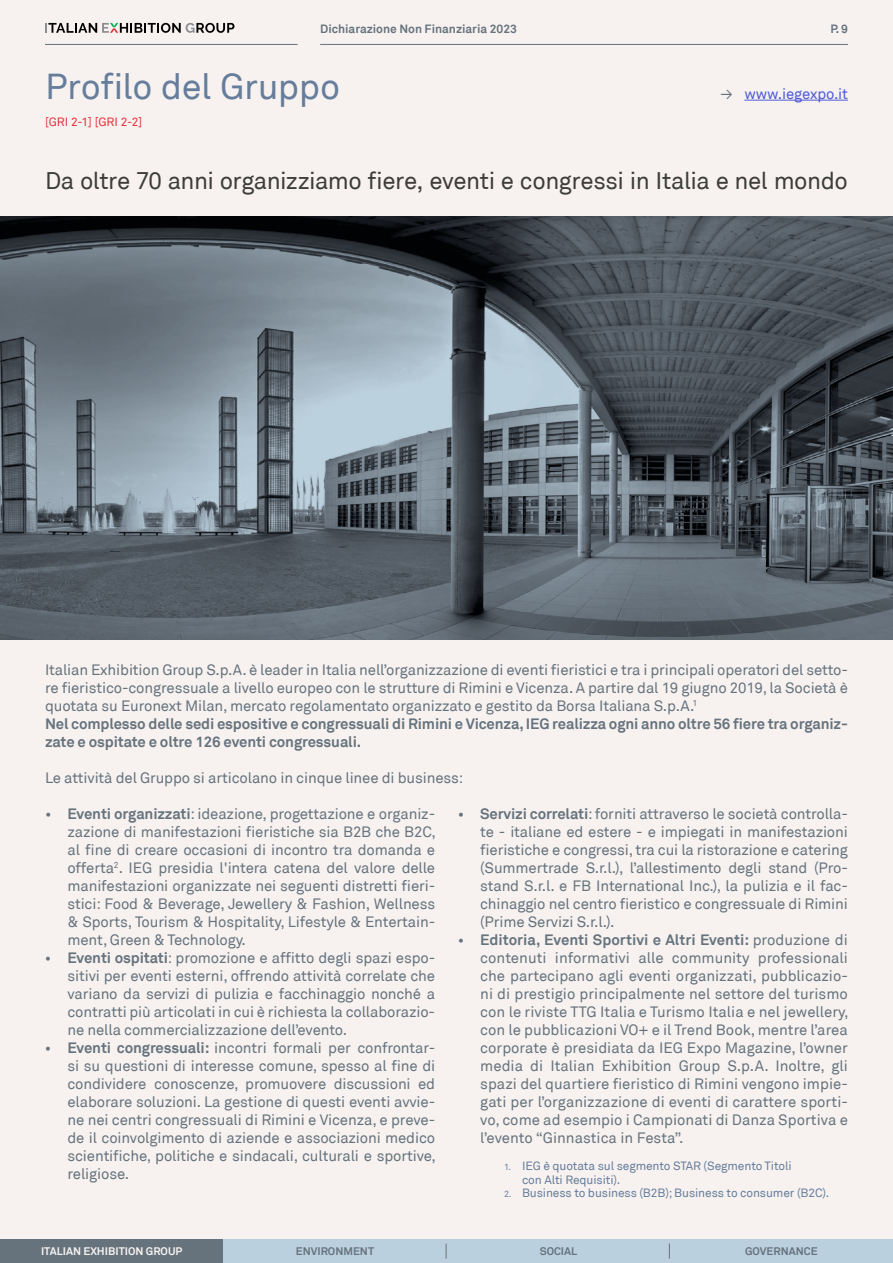
<style>
.page{position:relative;width:893px;height:1263px;background:#f7f2f0}
.page>*{position:absolute;margin:0;border:0;box-sizing:border-box;transform-origin:0 0}
.t1{font:36px "Akkurat";letter-spacing:-.015em;color:#667d9b}
.t2{font:24px "Akkurat";letter-spacing:-.02em;color:#3d3d3b}
.t3{font:15px/18px "Akkurat";letter-spacing:-.01em;color:#66737d;text-align:justify}
.t4{font:15px "Akkurat";letter-spacing:-.01em;color:#4f5cd6}
.t5{font:12px/13.5px "Akkurat";letter-spacing:-.01em;color:#667d9b}
.t6{font:700 12px "Akkurat";color:#66737d}
.t7{font:12px "Akkurat";color:#e7303b}
.t8{font:700 10.95px "Akkurat";color:#66737d}
.t9{font:700 10.95px "Akkurat";color:#f7f2f0}
.s1{color:#66737d}
.s2{font-weight:700}
.s3{font-size:9px}
</style>
<div class="page">
<img style="left:0;top:217px;width:893px;height:422px">
<hr style="left:744px;top:100px;width:104px;height:1px;background:#4f5cd6">
<div style="left:0;top:1239px;width:223px;height:24px;background:#66737d"></div>
<div style="left:223px;top:1239px;width:223px;height:24px;background:#bbd0de"></div>
<div style="left:446px;top:1239px;width:224px;height:24px;background:#bbd0de"></div>
<div style="left:670px;top:1239px;width:223px;height:24px;background:#bbd0de"></div>
<hr style="left:45px;top:44px;width:253px;height:1px;background:#66737d">
<hr style="left:320px;top:44px;width:528px;height:1px;background:#66737d">
<svg style="left:446px;top:1243px;width:1px;height:15px"></svg>
<svg style="left:669px;top:1243px;width:1px;height:15px"></svg>
<svg style="left:45px;top:23px;width:189px;height:10px"></svg>
<p class="t6" style="left:320px;top:21px;width:198px">Dichiarazione Non Finanziaria 2023</p>
<p class="t6" style="left:830px;top:21px;width:19px">P. 9</p>
<h1 class="t1" style="left:45px;top:65px;width:297px">Profilo del Gruppo</h1>
<p class="t7" style="left:45px;top:115px;width:99px">[GRI 2-1] [GRI 2-2]</p>
<p class="t4" style="left:720px;top:85px;width:129px"><span class="s1">→</span> www.iegexpo.it</p>
<h2 class="t2" style="left:45px;top:167px;width:804px">Da oltre 70 anni organizziamo fiere, eventi e congressi in Italia e nel mondo</h2>
<p class="t3" style="left:45px;top:661px;width:804px;text-align:left">Italian Exhibition Group S.p.A. è leader in Italia nell’organizzazione di eventi fieristici e tra i principali operatori del setto&shy;re fieristico-congressuale a livello europeo con le strutture di Rimini e Vicenza. A partire dal 19 giugno 2019, la Società è quotata su Euronext Milan, mercato regolamentato organizzato e gestito da Borsa Italiana S.p.A.<sup>1<br></sup><span class="s2">Nel complesso delle sedi espositive e congressuali di Rimini e Vicenza, IEG realizza ogni anno oltre 56 fiere tra organiz&shy;zate e ospitate e oltre 126 eventi congressuali.</span></p>
<p class="t3" style="left:45px;top:769px;width:420px">Le attività del Gruppo si articolano in cinque linee di business:</p>
<p class="t3" style="left:67px;top:805px;width:370px;text-indent:-22px">• <span class="s2">Eventi organizzati</span>: ideazione, progettazione e organiz&shy;zazione di manifestazioni fieristiche sia B2B che B2C, al fine di creare occasioni di incontro tra domanda e offerta<sup>2</sup>. IEG presidia l'intera catena del valore delle manifestazioni organizzate nei seguenti distretti fieri&shy;stici: Food &amp; Beverage, Jewellery &amp; Fashion, Wellness &amp; Sports, Tourism &amp; Hospitality, Lifestyle &amp; Entertain&shy;ment, Green &amp; Technology.</p>
<p class="t3" style="left:67px;top:949px;width:369px;text-indent:-22px">• <span class="s2">Eventi ospitati</span>: promozione e affitto degli spazi espo&shy;sitivi per eventi esterni, offrendo attività correlate che variano da servizi di pulizia e facchinaggio nonché a contratti più articolati in cui è richiesta la collaborazio&shy;ne nella commercializzazione dell’evento.</p>
<p class="t3" style="left:67px;top:1039px;width:370px;text-indent:-22px">• <span class="s2">Eventi congressuali:</span> incontri formali per confrontar&shy;si su questioni di interesse comune, spesso al fine di condividere conoscenze, promuovere discussioni ed elaborare soluzioni. La gestione di questi eventi avvie&shy;ne nei centri congressuali di Rimini e Vicenza, e preve&shy;de il coinvolgimento di aziende e associazioni medico scientifiche, politiche e sindacali, culturali e sportive, religiose.</p>
<p class="t3" style="left:480px;top:805px;width:369px;text-indent:-22px">• <span class="s2">Servizi correlati</span>: forniti attraverso le società controlla&shy;te - italiane ed estere - e impiegati in manifestazioni fieristiche e congressi, tra cui la ristorazione e catering (Summertrade S.r.l.), l’allestimento degli stand (Pro&shy;stand S.r.l. e FB International Inc.), la pulizia e il fac&shy;chinaggio nel centro fieristico e congressuale di Rimini (Prime Servizi S.r.l.).</p>
<p class="t3" style="left:480px;top:931px;width:370px;text-indent:-22px">• <span class="s2">Editoria, Eventi Sportivi e Altri Eventi:</span> produzione di contenuti informativi alle community professionali che partecipano agli eventi organizzati, pubblicazio&shy;ni di prestigio principalmente nel settore del turismo con le riviste TTG Italia e Turismo Italia e nel jewellery, con le pubblicazioni VO+ e il Trend Book, mentre l’area corporate è presidiata da IEG Expo Magazine, l’owner media di Italian Exhibition Group S.p.A. Inoltre, gli spazi del quartiere fieristico di Rimini vengono impie&shy;gati per l’organizzazione di eventi di carattere sporti&shy;vo, come ad esempio i Campionati di Danza Sportiva e l’evento “Ginnastica in Festa”.</p>
<p class="t5" style="left:522px;top:1159px;width:271px;text-indent:-18px"><span class="s3">1.</span> IEG è quotata sul segmento STAR (Segmento Titoli con Alti Requisiti).</p>
<p class="t5" style="left:504px;top:1186px;width:327px"><span class="s3">2.</span> Business to business (B2B); Business to consumer (B2C).</p>
<p class="t9" style="left:41px;top:1244px;width:143px">ITALIAN EXHIBITION GROUP</p>
<p class="t8" style="left:296px;top:1244px;width:80px">ENVIRONMENT</p>
<p class="t8" style="left:540px;top:1244px;width:39px">SOCIAL</p>
<p class="t8" style="left:745px;top:1244px;width:74px">GOVERNANCE</p>
</div>
